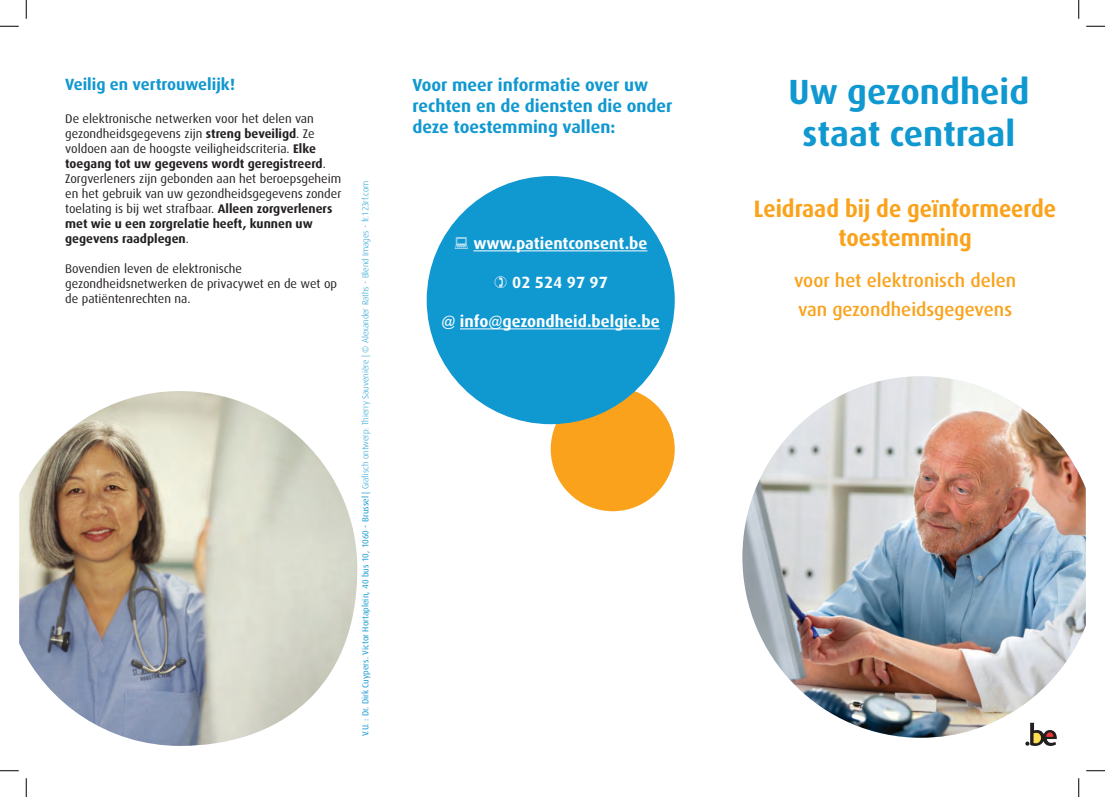
<style>
.page{position:relative;width:1105px;height:797px;background:#fff}
.page>*{position:absolute;margin:0;border:0;box-sizing:border-box;transform-origin:0 0}
.question{font:700 35px/42px "Dax";color:#1098d0;text-align:center}
.question-2{font:700 23.75px/28.8px "Dax";color:#faa21b;text-align:center;scale:.94 1}
.question-3{font:500 18.75px/28.8px "Dax";color:#faa21b}
.question-4{font:700 17.5px/21px "Dax";color:#1098d0}
.Standaard{font:700 16.25px "Dax";color:#fff}
.question-5{font:700 16.25px "Dax";color:#1098d0}
.Standaard-2{font:12.5px/15px "Dax";color:#231f20}
.t1{font:300 8.75px "Dax";color:#1098d0}
.s1{font-weight:700}
.s2{font-weight:400}
</style>
<div class="page">
<div style="left:551px;top:387px;width:124px;height:124px;background:#faa21b;border-radius:50%"></div>
<div style="left:427px;top:176px;width:248px;height:248px;background:#1098d0;border-radius:50%"></div>
<svg style="left:1025px;top:737px;width:32px;height:9px"></svg>
<img style="left:19px;top:391px;width:338px;height:355px">
<img style="left:742px;top:376px;width:344px;height:361px">
<hr style="left:473px;top:250px;width:174px;height:1px;background:#fff">
<hr style="left:460px;top:328px;width:200px;height:1px;background:#fff">
<svg style="left:0;top:25px;width:19px;height:2px"></svg>
<svg style="left:1086px;top:25px;width:19px;height:2px"></svg>
<svg style="left:0;top:770px;width:19px;height:1px"></svg>
<svg style="left:1086px;top:770px;width:19px;height:1px"></svg>
<svg style="left:25px;top:0;width:2px;height:19px"></svg>
<svg style="left:25px;top:778px;width:2px;height:19px"></svg>
<svg style="left:1078px;top:0;width:1px;height:19px"></svg>
<svg style="left:1078px;top:778px;width:1px;height:19px"></svg>
<p class="question-5" style="left:65px;top:75px;width:171px">Veilig en vertrouwelijk!</p>
<p class="Standaard-2" style="left:65px;top:111px;width:278px">De elektronische netwerken voor het delen van gezondheidsgegevens zijn <span class="s1">streng beveiligd</span>. Ze voldoen aan de hoogste veiligheidscriteria. <span class="s1">Elke toegang tot uw gegevens wordt geregistreerd</span>.<br>Zorgverleners zijn gebonden aan het beroepsgeheim en het gebruik van uw gezondheidsgegevens zonder toelating is bij wet strafbaar. <span class="s1">Alleen zorgverleners met wie u een zorgrelatie heeft, kunnen uw gegevens raadplegen</span>.</p>
<p class="Standaard-2" style="left:65px;top:261px;width:273px">Bovendien leven de elektronische gezondheidsnetwerken de privacywet en de wet op de patiëntenrechten na.</p>
<p class="t1" style="left:360px;top:736px;width:557px;rotate:-90deg"><span class="s2">V.U. : Dr. Dirk Cuypers. Victor Hortaplein, 40 bus 10, 1060 - Brussel |</span> Grafisch ontwerp: Thierry Sauvenière | © Alexander Raths - Blend Images - fr.123rf.com</p>
<p class="question-4" style="left:412px;top:74px;width:261px">Voor meer informatie over uw rechten en de diensten die onder deze toestemming vallen:</p>
<p class="Standaard" style="left:473px;top:234px;width:176px">www.patientconsent.be</p>
<p class="Standaard" style="left:512px;top:273px;width:97px">02 524 97 97</p>
<p class="Standaard" style="left:441px;top:312px;width:220px">@ info@gezondheid.belgie.be</p>
<p class="question" style="left:788px;top:71px;width:242px">Uw gezondheid staat centraal</p>
<p class="question-2" style="left:754px;top:194px;width:323px">Leidraad bij de geïnformeerde toestemming</p>
<p class="question-3" style="left:794px;top:266px;width:224px">voor het elektronisch delen van gezondheidsgegevens</p>
</div>
